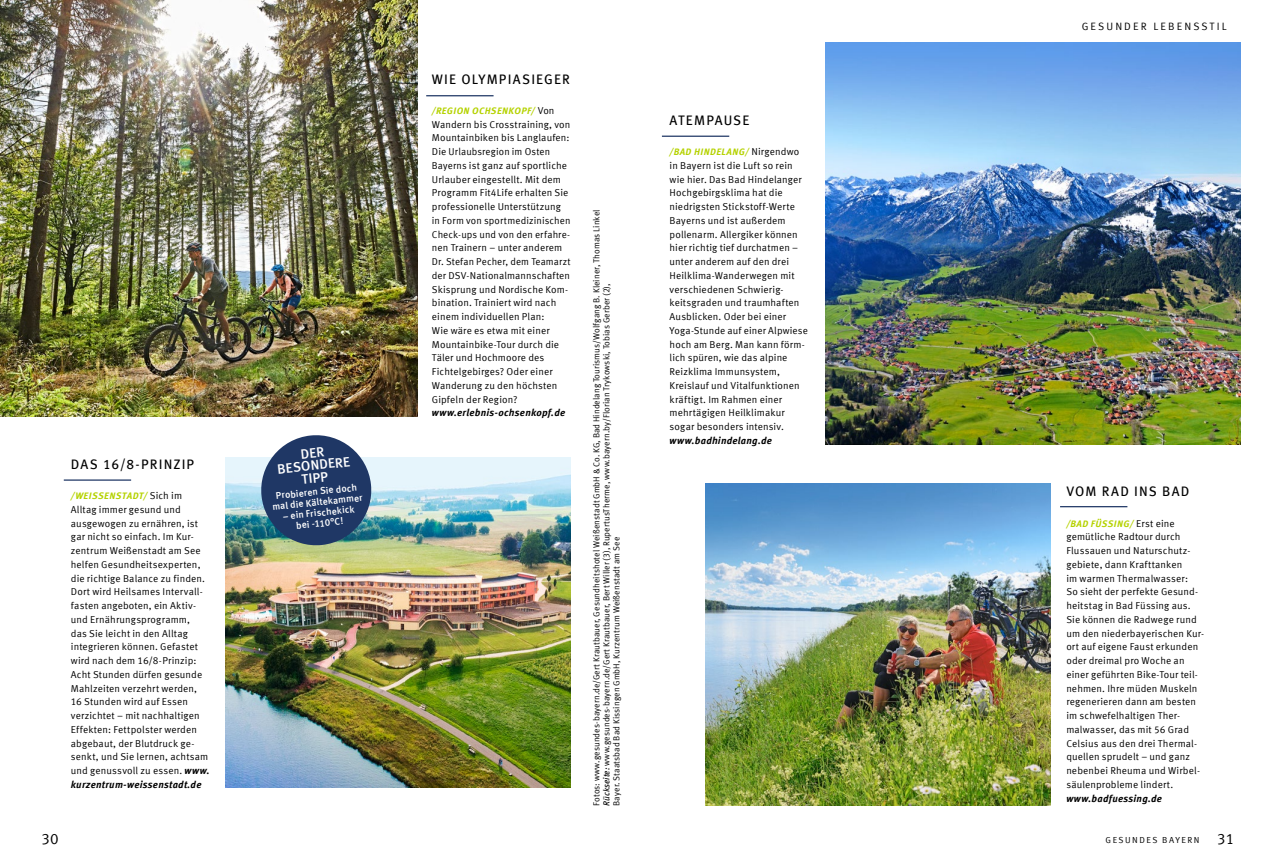
<style>
.page{position:relative;width:1276px;height:865px;background:#fff}
.page>*{position:absolute;margin:0;border:0;box-sizing:border-box;transform-origin:0 0}
.t1{font:15px "Meta Offc Norm";color:#000}
.t2{font:13.75px "Meta Offc";letter-spacing:.085em;color:#000}
.t3{font:500 13.75px/12.5px "Meta Offc";color:#fff;text-align:center}
.t4{font:10.62px "Meta Offc Norm";letter-spacing:.2em;color:#000}
.t5{font:10px/13.8px "Meta Offc Norm";letter-spacing:.01em;color:#000}
.t6{font:italic 700 10px "Meta Offc";letter-spacing:.025em;color:#000}
.t7{font:500 9.75px/10.6px "Meta Offc";color:#fff;text-align:center}
.t8{font:italic 700 9.38px "Meta Offc";letter-spacing:.05em;color:#b5d200}
.t9{font:8.75px/10px "Meta Offc Norm";letter-spacing:.01em;color:#000}
.t10{font:8.75px "Meta Offc Norm";letter-spacing:.17em;color:#000}
.s1{font-family:"Meta Offc Norm";font-weight:400;font-style:normal;font-size:10px;color:#000}
.s2{font-family:"Meta Offc";font-weight:700;font-style:italic}
.s3{font-family:"Meta Offc";font-style:italic}
.s4{font-size:15px}
</style>
<div class="page">
<hr style="left:662px;top:136px;width:67px;height:1px;background:#1f3765">
<hr style="left:1060px;top:506px;width:67px;height:1px;background:#1f3765">
<hr style="left:426px;top:95px;width:67px;height:1px;background:#1f3765">
<hr style="left:64px;top:479px;width:67px;height:1px;background:#1f3765">
<img style="left:0;top:0;width:417px;height:416px">
<img style="left:226px;top:458px;width:344px;height:329px">
<img style="left:705px;top:483px;width:345px;height:322px">
<img style="left:826px;top:43px;width:414px;height:401px">
<svg style="left:258px;top:435px;width:116px;height:113px;background:#46607f"></svg>
<h2 class="t2" style="left:71px;top:456px;width:125px">DAS 16/8-PRINZIP</h2>
<p class="t8" style="left:71px;top:490px;width:113px">/WEISSENSTADT/ <span class="s1">Sich im</span></p>
<p class="t5" style="left:71px;top:502px;width:140px">Alltag immer gesund und ausgewogen zu ernähren, ist gar nicht so einfach. Im Kur&shy;zentrum Weißenstadt am See helfen Gesundheitsexperten, die richtige Balance zu finden.<br>Dort wird Heilsames Intervall&shy;fasten angeboten, ein Aktiv&shy;und Ernährungsprogramm,<br>das Sie leicht in den Alltag integrieren können. Gefastet wird nach dem 16/8-Prinzip:<br>Acht Stunden dürfen gesunde<br>Mahlzeiten verzehrt werden,<br>16 Stunden wird auf Essen verzichtet – mit nachhaltigen<br>Effekten: Fettpolster werden abgebaut, der Blutdruck ge&shy;senkt, und Sie lernen, achtsam und genussvoll zu essen. <span class="s2">www.</span></p>
<p class="t6" style="left:71px;top:778px;width:132px">kurzentrum-weissenstadt.de</p>
<h2 class="t3" style="left:275px;top:451px;width:75px;rotate:-6deg">DER<br>BESONDERE<br>TIPP</h2>
<p class="t7" style="left:271px;top:491px;width:92px;rotate:-6deg">Probieren Sie doch mal die Kältekammer</p>
<p class="t7" style="left:282px;top:511px;width:74px;rotate:-6deg">– ein Frischekick bei -110°C!</p>
<h2 class="t2" style="left:432px;top:71px;width:131px">WIE OLYMPIASIEGER</h2>
<p class="t8" style="left:432px;top:105px;width:124px">/REGION OCHSENKOPF/ <span class="s1">Von</span></p>
<p class="t5" style="left:432px;top:117px;width:140px">Wandern bis Crosstraining, von<br>Mountainbiken bis Langlaufen:<br>Die Urlaubsregion im Osten<br>Bayerns ist ganz auf sportliche<br>Urlauber eingestellt. Mit dem<br>Programm Fit4Life erhalten Sie professionelle Unterstützung in Form von sportmedizinischen<br>Check-ups und von den erfahre&shy;nen Trainern – unter anderem<br>Dr. Stefan Pecher, dem Teamarzt der DSV-Nationalmannschaften<br>Skisprung und Nordische Kom-- bination. Trainiert wird nach einem individuellen Plan:<br>Wie wäre es etwa mit einer<br>Mountainbike-Tour durch die<br>Täler und Hochmoore des<br>Fichtelgebirges? Oder einer<br>Wanderung zu den höchsten<br>Gipfeln der Region?</p>
<p class="t6" style="left:432px;top:407px;width:135px">www.erlebnis-ochsenkopf.de</p>
<p class="t9" style="left:591px;top:805px;width:598px;rotate:-90deg">Fotos: www.gesundes-bayern.de/Gert Krautbauer, Gesundheitshotel Weißenstadt GmbH &amp; Co. KG, Bad Hindelang Tourismus/Wolfgang B. Kleiner, Thomas Linkel<br><span class="s3">Rückseite:</span> www.gesundes-bayern.de/Gert Krautbauer, Bert Willer (3), RupertusTherme, www.bayern.by/Florian Trykowski, Tobias Gerber (2),<br>Bayer. Staatsbad Bad Kissingen GmbH, Kurzentrum Weißenstadt am See</p>
<h2 class="t2" style="left:669px;top:112px;width:80px">ATEMPAUSE</h2>
<p class="t8" style="left:669px;top:146px;width:131px">/BAD HINDELANG/ <span class="s1">Nirgendwo</span></p>
<p class="t5" style="left:669px;top:159px;width:140px">in Bayern ist die Luft so rein wie hier. Das Bad Hindelanger<br>Hochgebirgsklima hat die niedrigsten Stickstoff-Werte<br>Bayerns und ist außerdem pollenarm. Allergiker können hier richtig tief durchatmen – unter anderem auf den drei<br>Heilklima-Wanderwegen mit verschiedenen Schwierig&shy;keitsgraden und traumhaften<br>Ausblicken. Oder bei einer<br>Yoga-Stunde auf einer Alpwiese hoch am Berg. Man kann förm&shy;lich spüren, wie das alpine<br>Reizklima Immunsystem,<br>Kreislauf und Vitalfunktionen kräftigt. Im Rahmen einer mehrtägigen Heilklimakur sogar besonders intensiv.</p>
<p class="t6" style="left:669px;top:434px;width:104px">www.badhindelang.de</p>
<p class="t4" style="left:1081px;top:20px;width:146px">GESUNDER LEBENSSTIL</p>
<h2 class="t2" style="left:1066px;top:483px;width:125px">VOM RAD INS BAD</h2>
<p class="t8" style="left:1066px;top:517px;width:110px">/BAD FÜSSING/ <span class="s1">Erst eine</span></p>
<p class="t5" style="left:1066px;top:530px;width:139px">gemütliche Radtour durch<br>Flussauen und Naturschutz&shy;gebiete, dann Krafttanken<br>im warmen Thermalwasser:<br>So sieht der perfekte Gesund&shy;heitstag in Bad Füssing aus.<br>Sie können die Radwege rund um den niederbayerischen Kur&shy;ort auf eigene Faust erkunden oder dreimal pro Woche an einer geführten Bike-Tour teil&shy;nehmen. Ihre müden Muskeln regenerieren dann am besten im schwefelhaltigen Ther&shy;malwasser, das mit 56 Grad<br>Celsius aus den drei Thermal&shy;quellen sprudelt – und ganz nebenbei Rheuma und Wirbel&shy;säulenprobleme lindert.</p>
<p class="t6" style="left:1066px;top:792px;width:97px">www.badfuessing.de</p>
<h1 class="t1" style="left:42px;top:829px;width:19px">30</h1>
<p class="t10" style="left:1105px;top:835px;width:130px">GESUNDES BAYERN <span class="s4">31</span></p>
</div>
